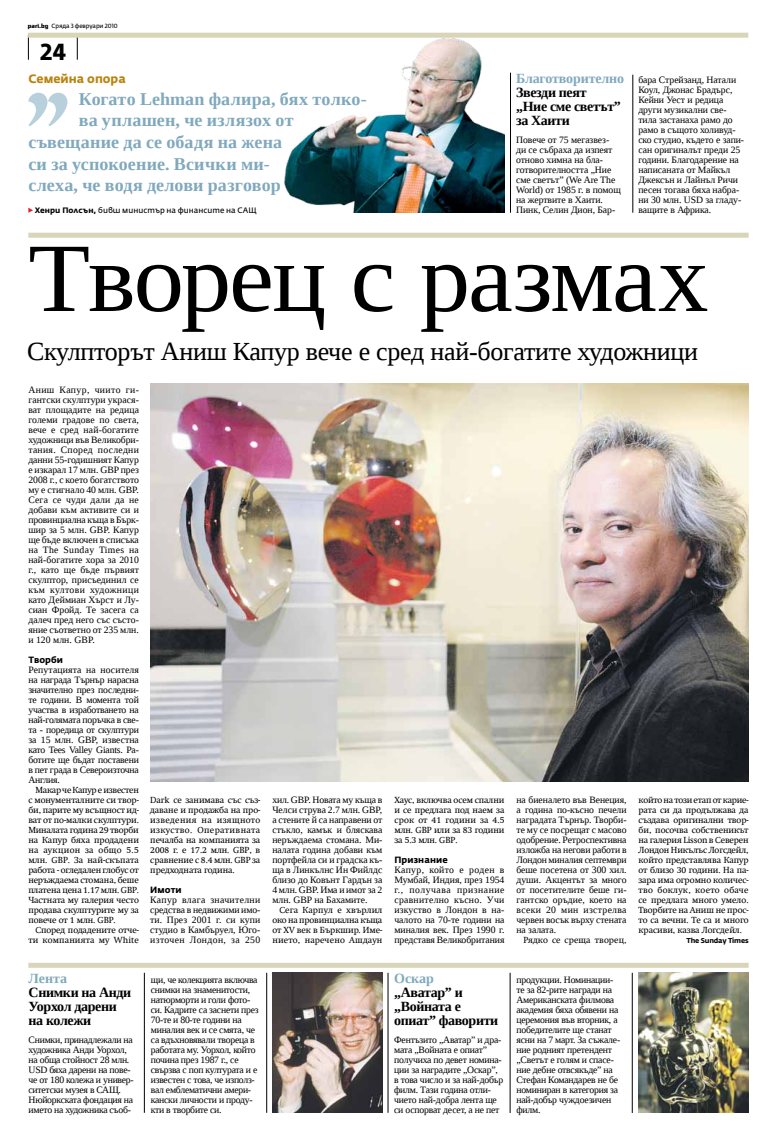
<style>
.page{position:relative;width:777px;height:1134px;background:#fff}
.page>*{position:absolute;margin:0;border:0;box-sizing:border-box;transform-origin:0 0}
.t1{font:98px "Liberation Serif";letter-spacing:-.02em;color:#000}
.t2{font:26px "Liberation Serif";letter-spacing:-.01em;color:#000}
.t3{font:700 23px "Fedra Sans Alt Pro";color:#000;scale:.96 1}
.t4{font:700 18px "Liberation Serif";letter-spacing:.01em;color:#80a9bd}
.t5{font:700 14px/14px "Liberation Serif";letter-spacing:-.025em;color:#000}
.t6{font:700 12px "Fedra Sans Alt Pro";color:#ba830d}
.t7{font:9.7px/10px "Liberation Serif";letter-spacing:-.02em;color:#000}
.t8{font:700 9px "Fedra Sans Alt Pro";letter-spacing:.01em;color:#000}
.t9{font:8.7px/10px "Swift C";letter-spacing:-.005em;color:#000;text-align:justify}
.t10{font:8.7px "Swift C";letter-spacing:-.025em;color:#000}
.t11{font:8.7px "Swift C";letter-spacing:.015em;color:#000}
.t12{font:8.7px "Swift C";letter-spacing:.035em;color:#000}
.t13{font:7.8px "Fedra Sans Alt Pro";letter-spacing:.005em;color:#000}
.t14{font:700 7px "Fedra Sans Alt Pro";letter-spacing:-.025em;color:#000}
.t15{font:6px "Fedra Sans Alt Pro";letter-spacing:-.02em;color:#000}
.s1{font-family:"District";font-weight:500}
.s2{font-weight:700}
.s3{color:#80a9bd}
</style>
<div class="page">
<svg style="left:28px;top:38px;width:1px;height:22px"></svg>
<svg style="left:77px;top:38px;width:1px;height:22px"></svg>
<div style="left:28px;top:33px;width:720px;height:5px;background:#d8d5b9"></div>
<hr style="left:510px;top:73px;width:1px;height:140px;background:#000">
<hr style="left:632px;top:75px;width:1px;height:138px;background:#000">
<div style="left:28px;top:233px;width:720px;height:5px;background:#d8d5b9"></div>
<div style="left:28px;top:963px;width:720px;height:5px;background:#d8d5b9"></div>
<svg style="left:28px;top:93px;width:39px;height:33px"></svg>
<svg style="left:28px;top:208px;width:5px;height:5px"></svg>
<hr style="left:144px;top:973px;width:1px;height:140px;background:#000">
<hr style="left:388px;top:973px;width:1px;height:140px;background:#000">
<hr style="left:632px;top:973px;width:1px;height:140px;background:#000">
<hr style="left:510px;top:973px;width:1px;height:140px;background:#000">
<hr style="left:266px;top:973px;width:1px;height:140px;background:#000">
<img style="left:283px;top:37px;width:222px;height:176px">
<img style="left:150px;top:384px;width:598px;height:397px">
<img style="left:272px;top:972px;width:111px;height:141px">
<img style="left:638px;top:972px;width:110px;height:141px">
<p class="t15" style="left:28px;top:22px;width:91px"><span class="s1">pari.bg</span> Сряда 3 февруари 2010</p>
<p class="t3" style="left:40px;top:37px;width:29px">24</p>
<p class="t6" style="left:28px;top:71px;width:99px">Семейна опора</p>
<p class="t4" style="left:79px;top:87px;width:289px">Когато Lehman фалира, бях толко-</p>
<p class="t4" style="left:79px;top:108px;width:216px">ва уплашен, че излязох от</p>
<p class="t4" style="left:28px;top:130px;width:255px">съвещание да се обадя на жена</p>
<p class="t4" style="left:28px;top:152px;width:243px">си за успокоение. Всички ми-</p>
<p class="t4" style="left:28px;top:173px;width:254px">слеха, че водя делови разговор</p>
<p class="t13" style="left:35px;top:205px;width:223px"><span class="s2">Хенри Полсън,</span> бивш министър на финансите на САЩ</p>
<p class="t5" style="left:516px;top:71px;width:109px"><span class="s3">Благотворително<br></span>Звезди пеят<br>„Ние сме светът” за Хаити</p>
<p class="t7" style="left:516px;top:134px;width:106px">Повече от 75 мегазвез&shy;ди се събраха да изпеят отново химна на бла&shy;готворителността „Ние сме светът” (We Are The<br>World) от 1985 г. в помощ на жертвите в Хаити.<br>Пинк, Селин Дион, Бар-</p>
<p class="t7" style="left:638px;top:74px;width:107px">бара Стрейзанд, Натали<br>Коул, Джонас Брадърс,<br>Кейни Уест и редица други музикални све&shy;тила застанаха рамо до рамо в същото холивуд&shy;ско студио, където е запи&shy;сан оригиналът преди 25 години. Благодарение на написаната от Майкъл<br>Джексън и Лайнъл Ричи песен тогава бяха набра&shy;ни 30 млн. USD за гладу&shy;ващите в Африка.</p>
<p class="t1" style="left:28px;top:215px;width:681px">Творец с размах</p>
<p class="t2" style="left:27px;top:335px;width:672px">Скулпторът Аниш Капур вече е сред най-богатите художници</p>
<p class="t7" style="left:28px;top:384px;width:112px;text-align:justify">Аниш Капур, чиито ги&shy;гантски скулптури украся&shy;ват площадите на редица големи градове по света, вече е сред най-богатите художници във Великобри&shy;тания. Според последни данни 55-годишният Капур е изкарал 17 млн. GBP през 2008 г., с което богатството му е стигнало 40 млн. GBP.<br>Сега се чуди дали да не добави към активите си и провинциална къща в Бърк&shy;шир за 5 млн. GBP. Капур ще бъде включен в списъка на The Sunday Times на най-богатите хора за 2010 г., като ще бъде първият скулптор, присъединил се към култови художници като Деймиан Хърст и Лу&shy;сиан Фройд. Те засега са далеч пред него със състо&shy;яние съответно от 235 млн. и 120 млн. GBP.</p>
<p class="t8" style="left:28px;top:654px;width:36px">Творби</p>
<p class="t7" style="left:28px;top:664px;width:112px;text-align:justify">Репутацията на носителя на награда Търнър нарасна значително през последни&shy;те години. В момента той участва в изработването на най-голямата поръчка в све&shy;та - поредица от скулптури за 15 млн. GBP, известна като Tees Valley Giants. Ра&shy;ботите ще бъдат поставени в пет града в Североизточна Англия.</p>
<p class="t10" style="left:35px;top:785px;width:105px">Макар че Капур е известен</p>
<p class="t9" style="left:28px;top:795px;width:112px">с монументалните си твор-</p>
<p class="t9" style="left:28px;top:805px;width:112px">би, парите му всъщност ид-</p>
<p class="t9" style="left:28px;top:815px;width:112px">ват от по-малки скулптури.</p>
<p class="t9" style="left:28px;top:825px;width:112px">Миналата година 29 творби</p>
<p class="t9" style="left:28px;top:835px;width:112px">на Капур бяха продадени</p>
<p class="t12" style="left:28px;top:845px;width:112px">на аукцион за общо 5.5</p>
<p class="t9" style="left:28px;top:855px;width:112px">млн. GBP. За най-скъпата</p>
<p class="t10" style="left:28px;top:865px;width:112px">работа - огледален глобус от</p>
<p class="t9" style="left:28px;top:875px;width:112px">неръждаема стомана, беше</p>
<p class="t9" style="left:28px;top:885px;width:112px">платена цена 1.17 млн. GBP.</p>
<p class="t9" style="left:28px;top:895px;width:112px">Частната му галерия често</p>
<p class="t9" style="left:28px;top:905px;width:112px">продава скулптурите му за</p>
<p class="t9" style="left:28px;top:915px;width:89px">повече от 1 млн. GBP.</p>
<p class="t9" style="left:35px;top:925px;width:105px">Според подадените отче-</p>
<p class="t11" style="left:28px;top:935px;width:112px">ти компанията му White</p>
<p class="t9" style="left:150px;top:795px;width:112px">Dark се занимава със съз&shy;даване и продажба на про&shy;изведения на изящното изкуство. Оперативната печалба на компанията за 2008 г. е 17.2 млн. GBP, в сравнение с 8.4 млн. GBP за предходната година.</p>
<p class="t8" style="left:150px;top:884px;width:33px">Имоти</p>
<p class="t7" style="left:150px;top:894px;width:112px;text-align:justify">Капур влага значителни средства в недвижими имо&shy;ти. През 2001 г. си купи студио в Камбъруел, Юго&shy;източен Лондон, за 250</p>
<p class="t5" style="left:29px;top:971px;width:104px"><span class="s3">Лента<br></span>Снимки на Анди<br>Уорхол дарени на колежи</p>
<p class="t7" style="left:29px;top:1034px;width:107px">Снимки, принадлежали на художника Анди Уорхол, на обща стойност 28 млн.<br>USD бяха дарени на пове&shy;че от 180 колежа и универ&shy;ситетски музея в САЩ.<br>Нюйоркската фондация на името на художника съоб-</p>
<p class="t7" style="left:151px;top:974px;width:109px">щи, че колекцията включва снимки на знаменитости, натюрморти и голи фото&shy;си. Кадрите са заснети през<br>70-те и 80-те години на миналия век и се смята, че са вдъхновявали твореца в работата му. Уорхол, който почина през 1987 г., се свързва с поп културата и е известен с това, че използ&shy;вал емблематични амери&shy;кански личности и проду&shy;кти в творбите си.</p>
<p class="t7" style="left:272px;top:794px;width:112px;text-align:justify">хил. GBP. Новата му къща в Челси струва 2.7 млн. GBP, а стените й са направени от стъкло, камък и бляскава неръждаема стомана. Ми&shy;налата година добави към портфейла си и градска къ&shy;ща в Линкълнс Ин Фийлдс близо до Ковънт Гардън за 4 млн. GBP. Има и имот за 2 млн. GBP на Бахамите.</p>
<p class="t9" style="left:272px;top:905px;width:112px;text-indent:7px">Сега Карпул е хвърлил око на провинциална къща от ХV век в Бъркшир. Име&shy;нието, наречено Ашдаун</p>
<p class="t9" style="left:394px;top:795px;width:112px">Хаус, включва осем спални и се предлага под наем за срок от 41 години за 4.5 млн. GBP или за 83 години за 5.3 млн. GBP.</p>
<p class="t8" style="left:394px;top:854px;width:55px">Признание</p>
<p class="t7" style="left:394px;top:864px;width:112px;text-align:justify">Капур, който е роден в Мумбай, Индия, през 1954 г., получава признание сравнително късно. Учи изкуство в Лондон в на&shy;чалото на 70-те години на миналия век. През 1990 г. представя Великобритания</p>
<p class="t5" style="left:394px;top:971px;width:106px"><span class="s3">Оскар<br></span>„Аватар” и „Войната е опиат” фаворити</p>
<p class="t7" style="left:394px;top:1034px;width:111px">Фентъзито „Аватар” и дра&shy;мата „Войната е опиат” получиха по девет номина&shy;ции за наградите „Оскар”, в това число и за най-добър филм. Тази година отли&shy;чието най-добра лента ще си оспорват десет, а не пет</p>
<p class="t7" style="left:516px;top:794px;width:112px;text-align:justify">на биеналето във Венеция, а година по-късно печели наградата Търнър. Творби&shy;те му се посрещат с масово одобрение. Ретроспективна изложба на негови работи в Лондон миналия септември беше посетена от 300 хил. души. Акцентът за много от посетителите беше ги&shy;гантско оръдие, което на всеки 20 мин изстрелва червен восък върху стената на залата.</p>
<p class="t9" style="left:523px;top:935px;width:104px">Рядко се среща творец,</p>
<p class="t9" style="left:638px;top:795px;width:112px">който на този етап от карие&shy;рата си да продължава да създава оригинални твор&shy;би, посочва собственикът на галерия Lisson в Северен Лондон Никълъс Логсдейл, който представлява Капур от близо 30 години. На па&shy;зара има огромно количес&shy;тво боклук, което обаче се предлага много умело.<br>Творбите на Аниш не прос&shy;то са вечни. Те са и много красиви, казва Логсдейл.</p>
<p class="t14" style="left:686px;top:936px;width:64px">The Sunday Times</p>
<p class="t7" style="left:516px;top:974px;width:105px">продукции. Номинации&shy;те за 82-рите награди на<br>Американската филмова академия бяха обявени на церемония във вторник, а победителите ще станат ясни на 7 март. За съжале&shy;ние родният претендент „Светът е голям и спасе&shy;ние дебне отвсякъде” на<br>Стефан Командарев не бе номиниран в категория за най-добър чуждоезичен филм.</p>
</div>
